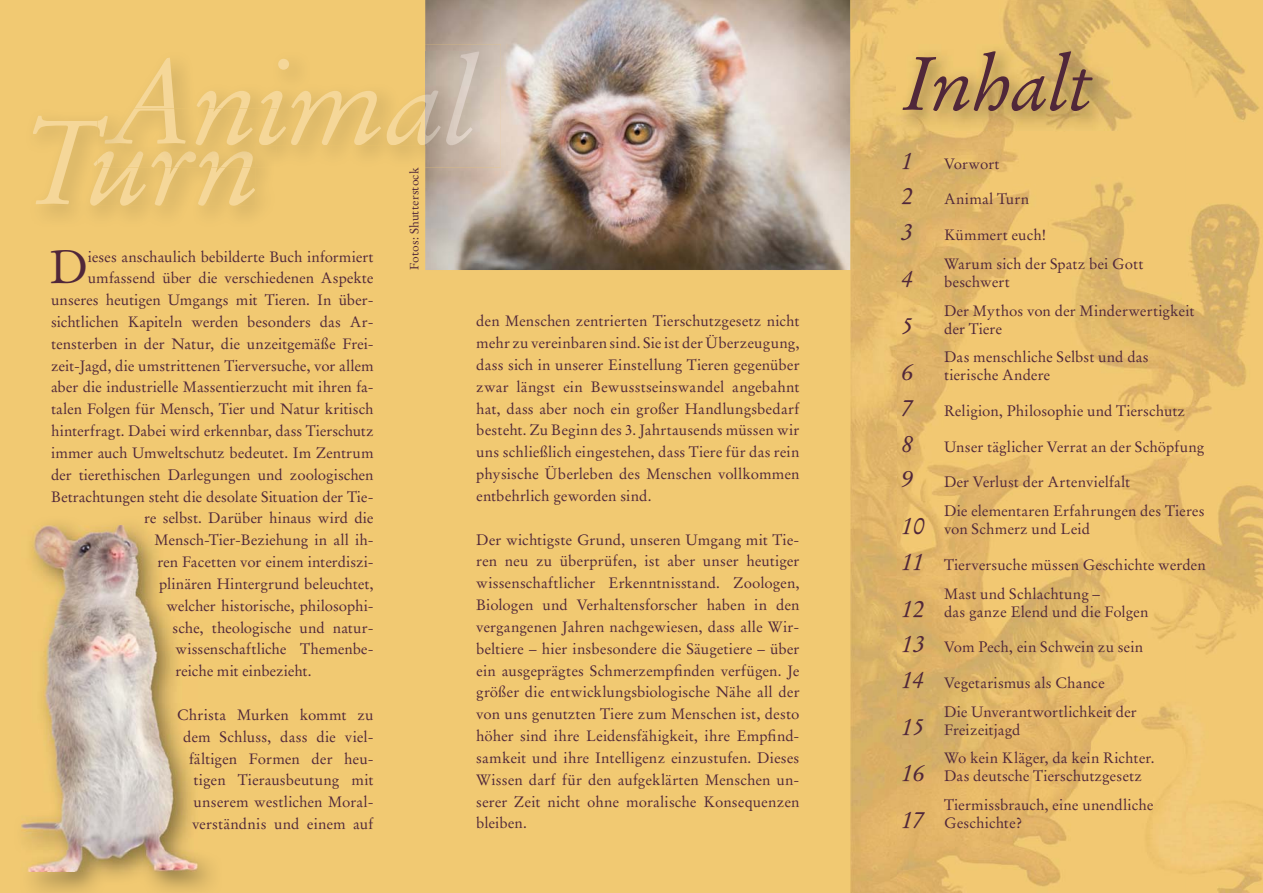
<style>
.page{position:relative;width:1263px;height:893px;background:#f1c972}
.page>*{position:absolute;margin:0;border:0;box-sizing:border-box;transform-origin:0 0}
.t1{font:italic 75px "Stempel Garamond";letter-spacing:-.015em;color:#50273a}
.t2{font:46.2px "Stempel Garamond";color:#50273a}
.t3{font:italic 24px "Stempel Garamond";letter-spacing:-.03em;color:#50273a}
.t4{font:15px/21.9px "Stempel Garamond";color:#50273a}
.t5{font:15px "Stempel Garamond";letter-spacing:.02em;color:#50273a}
.t6{font:12px "Stempel Garamond";letter-spacing:.015em;color:#50273a}
.s1{font-style:italic;font-size:24px}
</style>
<div class="page">
<img style="left:21px;top:525px;width:177px;height:347px">
<img style="left:425px;top:0;width:425px;height:270px">
<img style="left:1186px;top:0;width:41px;height:50px">
<img style="left:1186px;top:50px;width:77px;height:843px">
<img style="left:850px;top:0;width:336px;height:50px">
<img style="left:850px;top:50px;width:48px;height:843px">
<img style="left:1090px;top:58px;width:96px;height:802px">
<img style="left:898px;top:131px;width:192px;height:762px">
<img style="left:896px;top:44px;width:216px;height:87px">
<img style="left:277px;top:44px;width:224px;height:123px">
<img style="left:277px;top:51px;width:148px;height:5px">
<img style="left:135px;top:56px;width:290px;height:89px">
<img style="left:425px;top:51px;width:54px;height:94px">
<img style="left:129px;top:108px;width:148px;height:37px">
<img style="left:33px;top:115px;width:222px;height:91px">
<img style="left:98px;top:115px;width:157px;height:52px">
<img style="left:105px;top:115px;width:150px;height:30px">
<img style="left:105px;top:115px;width:5px;height:18px">
<h2 class="t2" style="left:50px;top:247px;width:40px">D</h2>
<p class="t4" style="left:88px;top:247px;width:287px">ieses anschaulich bebilderte Buch informiert</p>
<p class="t4" style="left:88px;top:269px;width:287px">umfassend über die verschiedenen Aspekte</p>
<p class="t4" style="left:51px;top:290px;width:324px">unseres heutigen Umgangs mit Tieren. In über-</p>
<p class="t4" style="left:51px;top:312px;width:324px">sichtlichen Kapiteln werden besonders das Ar-</p>
<p class="t4" style="left:51px;top:334px;width:324px">tensterben in der Natur, die unzeitgemäße Frei-</p>
<p class="t4" style="left:51px;top:356px;width:324px">zeit-Jagd, die umstrittenen Tierversuche, vor allem</p>
<p class="t4" style="left:51px;top:378px;width:324px">aber die industrielle Massentierzucht mit ihren fa-</p>
<p class="t4" style="left:51px;top:399px;width:324px">talen Folgen für Mensch, Tier und Natur kritisch</p>
<p class="t4" style="left:51px;top:421px;width:324px">hinterfragt. Dabei wird erkennbar, dass Tierschutz</p>
<p class="t4" style="left:51px;top:443px;width:324px">immer auch Umweltschutz bedeutet. Im Zentrum</p>
<p class="t4" style="left:51px;top:465px;width:324px">der tierethischen Darlegungen und zoologischen</p>
<p class="t4" style="left:51px;top:487px;width:324px">Betrachtungen steht die desolate Situation der Tie-</p>
<p class="t4" style="left:144px;top:509px;width:231px">re selbst. Darüber hinaus wird die</p>
<p class="t4" style="left:155px;top:530px;width:220px">Mensch-Tier-Beziehung in all ih-</p>
<p class="t4" style="left:158px;top:552px;width:217px">ren Facetten vor einem interdiszi-</p>
<p class="t4" style="left:159px;top:574px;width:216px">plinären Hintergrund beleuchtet,</p>
<p class="t4" style="left:167px;top:596px;width:209px">welcher historische, philosophi-</p>
<p class="t4" style="left:173px;top:618px;width:203px">sche, theologische und natur-</p>
<p class="t4" style="left:176px;top:640px;width:200px">wissenschaftliche Themenbe-</p>
<p class="t4" style="left:176px;top:661px;width:137px">reiche mit einbezieht.</p>
<p class="t4" style="left:177px;top:705px;width:198px;text-align:right">Christa Murken kommt zu dem Schluss, dass die viel&shy;fältigen Formen der heu&shy;tigen Tierausbeutung mit unserem westlichen Moral&shy;verständnis und einem auf</p>
<p class="t6" style="left:409px;top:270px;width:104px;rotate:-90deg">Fotos: Shutterstock</p>
<p class="t4" style="left:476px;top:312px;width:325px;text-align:justify">den Menschen zentrierten Tierschutzgesetz nicht mehr zu vereinbaren sind. Sie ist der Überzeugung, dass sich in unserer Einstellung Tieren gegenüber zwar längst ein Bewusstseinswandel angebahnt hat, dass aber noch ein großer Handlungsbedarf besteht. Zu Beginn des 3. Jahrtausends müssen wir uns schließlich eingestehen, dass Tiere für das rein physische Überleben des Menschen vollkommen entbehrlich geworden sind.</p>
<p class="t4" style="left:476px;top:530px;width:325px;text-align:justify">Der wichtigste Grund, unseren Umgang mit Tie&shy;ren neu zu überprüfen, ist aber unser heutiger wissenschaftlicher Erkenntnisstand. Zoologen, Biologen und Verhaltensforscher haben in den vergangenen Jahren nachgewiesen, dass alle Wir&shy;beltiere – hier insbesondere die Säugetiere – über ein ausgeprägtes Schmerzempfinden verfügen. Je größer die entwicklungsbiologische Nähe all der von uns genutzten Tiere zum Menschen ist, desto höher sind ihre Leidensfähigkeit, ihre Empfind&shy;samkeit und ihre Intelligenz einzustufen. Dieses Wissen darf für den aufgeklärten Menschen un&shy;serer Zeit nicht ohne moralische Konsequenzen bleiben.</p>
<h1 class="t1" style="left:901px;top:51px;width:193px">Inhalt</h1>
<h3 class="t3" style="left:901px;top:150px;width:13px">1</h3>
<p class="t4" style="left:944px;top:154px;width:57px">Vorwort</p>
<h3 class="t3" style="left:901px;top:186px;width:13px">2</h3>
<p class="t5" style="left:944px;top:193px;width:87px">Animal Turn</p>
<h3 class="t3" style="left:901px;top:221px;width:13px">3</h3>
<p class="t4" style="left:944px;top:225px;width:104px">Kümmert euch!</p>
<h3 class="t3" style="left:901px;top:268px;width:13px">4</h3>
<p class="t4" style="left:944px;top:256px;width:201px;line-height:18px">Warum sich der Spatz bei Gott beschwert</p>
<h3 class="t3" style="left:901px;top:315px;width:13px">5</h3>
<h3 class="t3" style="left:901px;top:362px;width:13px">6</h3>
<p class="t4" style="left:944px;top:303px;width:252px;line-height:18px">Der Mythos von der Minderwertigkeit der Tiere</p>
<p class="t4" style="left:944px;top:349px;width:206px;line-height:18px">Das menschliche Selbst und das tierische Andere</p>
<h3 class="t3" style="left:901px;top:397px;width:13px">7</h3>
<p class="t4" style="left:944px;top:401px;width:242px">Religion, Philosophie und Tierschutz</p>
<h3 class="t3" style="left:901px;top:433px;width:13px">8</h3>
<p class="t4" style="left:944px;top:437px;width:262px">Unser täglicher Verrat an der Schöpfung</p>
<h3 class="t3" style="left:901px;top:469px;width:13px">9</h3>
<p class="t4" style="left:944px;top:473px;width:188px">Der Verlust der Artenvielfalt</p>
<h3 class="t3" style="left:901px;top:515px;width:25px">10</h3>
<p class="t4" style="left:944px;top:503px;width:262px;line-height:18px">Die elementaren Erfahrungen des Tieres von Schmerz und Leid</p>
<p class="t4" style="left:901px;top:555px;width:306px"><span class="s1">11</span> Tierversuche müssen Geschichte werden</p>
<h3 class="t3" style="left:901px;top:598px;width:25px">12</h3>
<p class="t4" style="left:944px;top:586px;width:206px;line-height:18px">Mast und Schlachtung –<br>das ganze Elend und die Folgen</p>
<p class="t4" style="left:901px;top:638px;width:243px"><span class="s1">13</span> Vom Pech, ein Schwein zu sein</p>
<p class="t4" style="left:901px;top:673px;width:205px"><span class="s1">14</span> Vegetarismus als Chance</p>
<h3 class="t3" style="left:901px;top:716px;width:25px">15</h3>
<p class="t4" style="left:944px;top:704px;width:194px;line-height:18px">Die Unverantwortlichkeit der<br>Freizeitjagd</p>
<h3 class="t3" style="left:901px;top:763px;width:25px">16</h3>
<h3 class="t3" style="left:901px;top:809px;width:25px">17</h3>
<p class="t4" style="left:944px;top:751px;width:212px;line-height:18px">Wo kein Kläger, da kein Richter.<br>Das deutsche Tierschutzgesetz</p>
<p class="t4" style="left:944px;top:797px;width:211px;line-height:18px">Tiermissbrauch, eine unendliche<br>Geschichte?</p>
</div>
